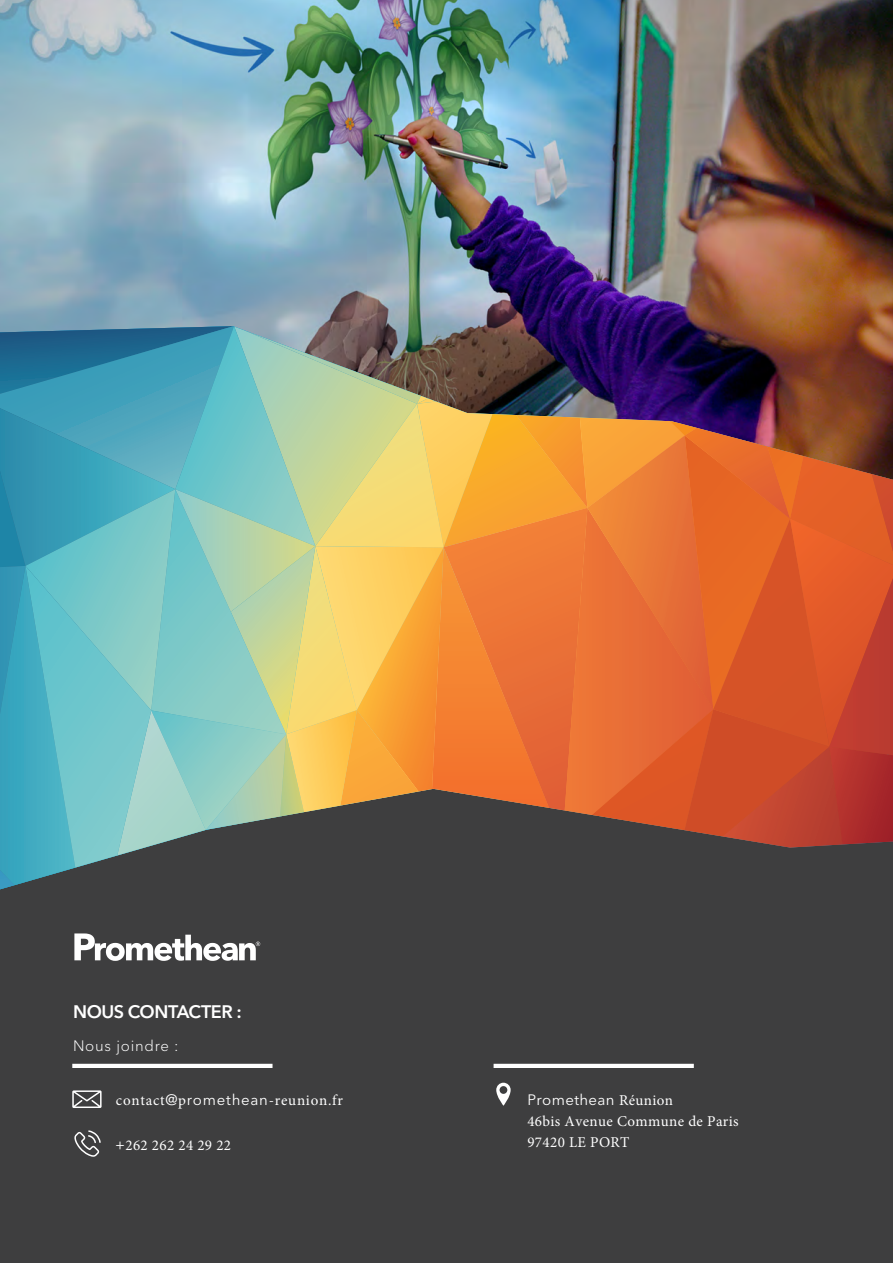
<style>
.page{position:relative;width:893px;height:1263px;background:#fff}
.page>*{position:absolute;margin:0;border:0;box-sizing:border-box;transform-origin:0 0}
.Paragraph_Style_1{font:600 18px "Avenir Next LT Pro";letter-spacing:-.025em;color:#fff}
.Text{font:15px/21px "Minion Pro";letter-spacing:.025em;color:#fff}
.Subtitle{font:15px "Minion Pro";letter-spacing:.05em;color:#fff}
.Subtitle-2{font:300 15px "Avenir Next LT Pro";letter-spacing:.05em;color:#fff}
.s1{font-family:"Avenir Next LT Pro"}
</style>
<div class="page">
<div style="left:0;top:753px;width:893px;height:510px;background:#3e3e3f"></div>
<img style="left:0;top:0;width:893px;height:326px">
<svg style="left:0;top:326px;width:893px;height:563px;background:#9d8365"></svg>
<svg style="left:74px;top:933px;width:186px;height:28px"></svg>
<svg style="left:74px;top:1130px;width:27px;height:27px"></svg>
<svg style="left:72px;top:1090px;width:30px;height:18px"></svg>
<hr style="left:494px;top:1064px;width:200px;height:4px;background:#fff">
<svg style="left:496px;top:1083px;width:15px;height:23px"></svg>
<hr style="left:72px;top:1064px;width:201px;height:4px;background:#fff">
<p class="Paragraph_Style_1" style="left:73px;top:1001px;width:170px">NOUS CONTACTER :</p>
<p class="Subtitle-2" style="left:73px;top:1037px;width:107px">Nous joindre :</p>
<p class="Subtitle" style="left:116px;top:1090px;width:229px">contact<span class="s1">@</span>p<span class="s1">romethean</span>-reunion.fr</p>
<p class="Text" style="left:115px;top:1135px;width:118px"><span class="s1">+</span>262 262 24 29 22</p>
<p class="Text" style="left:527px;top:1089px;width:213px"><span class="s1">Promethean</span> Réunion<br>46bis Avenue Commune de Paris<br>97420 LE PORT</p>
</div>
